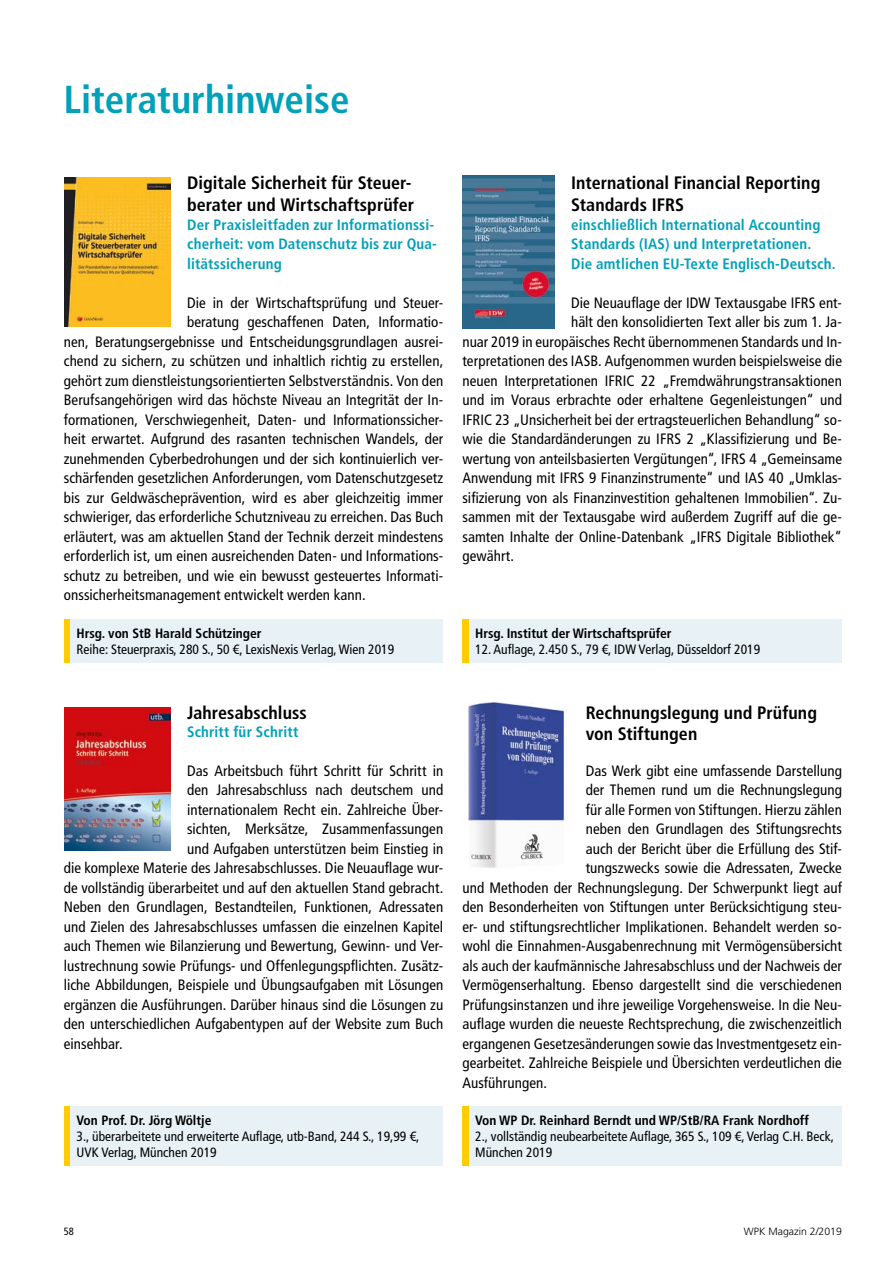
<style>
.page{position:relative;width:893px;height:1263px;background:#fff}
.page>*{position:absolute;margin:0;border:0;box-sizing:border-box;transform-origin:0 0}
.t1{font:700 condensed 39px "Frutiger LT Pro";color:#00a1b9}
.t2{font:700 condensed 18px/21.6px "Frutiger LT Pro";color:#000}
.t3{font:condensed 15px "Frutiger LT Pro";letter-spacing:.005em;color:#000}
.t4{font:700 condensed 15px/19.5px "Frutiger LT Pro";letter-spacing:.01em;color:#00a1b9}
.t5{font:condensed 13.5px/16.2px "Frutiger LT Pro";color:#000}
.t6{font:700 condensed 13.5px "Frutiger LT Pro";color:#000}
.t7{font:300 10.5px "Frutiger";color:#000}
.t8{font:condensed 10.5px "Frutiger LT Pro";color:#000}
</style>
<div class="page">
<img style="left:65px;top:177px;width:105px;height:150px">
<div style="left:64px;top:620px;width:7px;height:43px;background:#fc0"></div>
<div style="left:71px;top:620px;width:372px;height:43px;background:#e7f1f6"></div>
<img style="left:65px;top:707px;width:105px;height:143px">
<img style="left:468px;top:703px;width:98px;height:165px">
<div style="left:64px;top:1106px;width:7px;height:60px;background:#fc0"></div>
<div style="left:71px;top:1106px;width:372px;height:60px;background:#e7f1f6"></div>
<div style="left:462px;top:1106px;width:7px;height:60px;background:#fc0"></div>
<div style="left:469px;top:1106px;width:373px;height:60px;background:#e7f1f6"></div>
<img style="left:462px;top:176px;width:92px;height:152px">
<div style="left:462px;top:620px;width:7px;height:43px;background:#fc0"></div>
<div style="left:469px;top:620px;width:373px;height:43px;background:#e7f1f6"></div>
<h1 class="t1" style="left:64px;top:76px;width:287px">Literaturhinweise</h1>
<p class="t2" style="left:187px;top:172px;width:229px">Digitale Sicherheit für Steuer&shy;berater und Wirtschaftsprüfer</p>
<p class="t4" style="left:187px;top:215px;width:251px">Der Praxisleitfaden zur Informationssi&shy;cherheit: vom Datenschutz bis zur Qua&shy;litätssicherung</p>
<p class="t3" style="left:187px;top:294px;width:258px">Die in der Wirtschaftsprüfung und Steuer-</p>
<p class="t3" style="left:187px;top:313px;width:258px">beratung geschaffenen Daten, Informatio-</p>
<p class="t3" style="left:64px;top:333px;width:381px">nen, Beratungsergebnisse und Entscheidungsgrundlagen ausrei-</p>
<p class="t3" style="left:64px;top:352px;width:381px">chend zu sichern, zu schützen und inhaltlich richtig zu erstellen,</p>
<p class="t3" style="left:64px;top:372px;width:381px">gehört zum dienstleistungsorientierten Selbstverständnis. Von den</p>
<p class="t3" style="left:64px;top:391px;width:381px">Berufsangehörigen wird das höchste Niveau an Integrität der In-</p>
<p class="t3" style="left:64px;top:411px;width:381px">formationen, Verschwiegenheit, Daten- und Informationssicher-</p>
<p class="t3" style="left:64px;top:430px;width:381px">heit erwartet. Aufgrund des rasanten technischen Wandels, der</p>
<p class="t3" style="left:64px;top:450px;width:381px">zunehmenden Cyberbedrohungen und der sich kontinuierlich ver-</p>
<p class="t3" style="left:64px;top:469px;width:381px">schärfenden gesetzlichen Anforderungen, vom Datenschutzgesetz</p>
<p class="t3" style="left:64px;top:489px;width:381px">bis zur Geldwäscheprävention, wird es aber gleichzeitig immer</p>
<p class="t3" style="left:64px;top:508px;width:381px">schwieriger, das erforderliche Schutzniveau zu erreichen. Das Buch</p>
<p class="t3" style="left:64px;top:528px;width:381px">erläutert, was am aktuellen Stand der Technik derzeit mindestens</p>
<p class="t3" style="left:64px;top:547px;width:381px">erforderlich ist, um einen ausreichenden Daten- und Informations-</p>
<p class="t3" style="left:64px;top:567px;width:381px">schutz zu betreiben, und wie ein bewusst gesteuertes Informati-</p>
<p class="t3" style="left:64px;top:586px;width:303px">onssicherheitsmanagement entwickelt werden kann.</p>
<p class="t6" style="left:77px;top:625px;width:187px">Hrsg. von StB Harald Schützinger</p>
<p class="t5" style="left:77px;top:642px;width:319px">Reihe: Steuerpraxis, 280 S., 50 €, LexisNexis Verlag, Wien 2019</p>
<p class="t2" style="left:187px;top:701px;width:121px">Jahresabschluss</p>
<p class="t4" style="left:187px;top:722px;width:113px">Schritt für Schritt</p>
<p class="t3" style="left:187px;top:762px;width:258px">Das Arbeitsbuch führt Schritt für Schritt in</p>
<p class="t3" style="left:187px;top:781px;width:258px">den Jahresabschluss nach deutschem und</p>
<p class="t3" style="left:187px;top:801px;width:258px">internationalem Recht ein. Zahlreiche Über-</p>
<p class="t3" style="left:187px;top:820px;width:258px">sichten, Merksätze, Zusammenfassungen</p>
<p class="t3" style="left:187px;top:840px;width:258px">und Aufgaben unterstützen beim Einstieg in</p>
<p class="t3" style="left:64px;top:859px;width:381px">die komplexe Materie des Jahresabschlusses. Die Neuauflage wur-</p>
<p class="t3" style="left:64px;top:879px;width:381px">de vollständig überarbeitet und auf den aktuellen Stand gebracht.</p>
<p class="t3" style="left:64px;top:898px;width:381px">Neben den Grundlagen, Bestandteilen, Funktionen, Adressaten</p>
<p class="t3" style="left:64px;top:918px;width:381px">und Zielen des Jahresabschlusses umfassen die einzelnen Kapitel</p>
<p class="t3" style="left:64px;top:937px;width:381px">auch Themen wie Bilanzierung und Bewertung, Gewinn- und Ver-</p>
<p class="t3" style="left:64px;top:957px;width:381px">lustrechnung sowie Prüfungs- und Offenlegungspflichten. Zusätz-</p>
<p class="t3" style="left:64px;top:976px;width:381px">liche Abbildungen, Beispiele und Übungsaufgaben mit Lösungen</p>
<p class="t3" style="left:64px;top:996px;width:381px">ergänzen die Ausführungen. Darüber hinaus sind die Lösungen zu</p>
<p class="t3" style="left:64px;top:1015px;width:381px">den unterschiedlichen Aufgabentypen auf der Website zum Buch</p>
<p class="t3" style="left:64px;top:1035px;width:60px">einsehbar.</p>
<p class="t6" style="left:77px;top:1112px;width:136px">Von Prof. Dr. Jörg Wöltje</p>
<p class="t5" style="left:77px;top:1128px;width:344px">3., überarbeitete und erweiterte Auflage, utb-Band, 244 S., 19,99 €,<br>UVK Verlag, München 2019</p>
<p class="t2" style="left:571px;top:172px;width:251px">International Financial Reporting<br>Standards IFRS</p>
<p class="t4" style="left:571px;top:215px;width:266px">einschließlich International Accounting<br>Standards (IAS) und Interpretationen.<br>Die amtlichen EU-Texte Englisch-Deutsch.</p>
<p class="t3" style="left:571px;top:294px;width:272px">Die Neuauflage der IDW Textausgabe IFRS ent-</p>
<p class="t3" style="left:571px;top:313px;width:272px">hält den konsolidierten Text aller bis zum 1. Ja-</p>
<p class="t3" style="left:462px;top:333px;width:381px">nuar 2019 in europäisches Recht übernommenen Standards und In-</p>
<p class="t3" style="left:462px;top:352px;width:381px">terpretationen des IASB. Aufgenommen wurden beispielsweise die</p>
<p class="t3" style="left:462px;top:372px;width:381px">neuen Interpretationen IFRIC 22 „Fremdwährungstransaktionen</p>
<p class="t3" style="left:462px;top:391px;width:381px">und im Voraus erbrachte oder erhaltene Gegenleistungen“ und</p>
<p class="t3" style="left:462px;top:411px;width:381px">IFRIC 23 „Unsicherheit bei der ertragsteuerlichen Behandlung“ so-</p>
<p class="t3" style="left:462px;top:430px;width:381px">wie die Standardänderungen zu IFRS 2 „Klassifizierung und Be-</p>
<p class="t3" style="left:462px;top:450px;width:381px">wertung von anteilsbasierten Vergütungen“, IFRS 4 „Gemeinsame</p>
<p class="t3" style="left:462px;top:469px;width:381px">Anwendung mit IFRS 9 Finanzinstrumente“ und IAS 40 „Umklas-</p>
<p class="t3" style="left:462px;top:489px;width:381px">sifizierung von als Finanzinvestition gehaltenen Immobilien“. Zu-</p>
<p class="t3" style="left:462px;top:508px;width:381px">sammen mit der Textausgabe wird außerdem Zugriff auf die ge-</p>
<p class="t3" style="left:462px;top:528px;width:381px">samten Inhalte der Online-Datenbank „IFRS Digitale Bibliothek“</p>
<p class="t3" style="left:462px;top:547px;width:53px">gewährt.</p>
<p class="t6" style="left:475px;top:625px;width:198px">Hrsg. Institut der Wirtschaftsprüfer</p>
<p class="t5" style="left:475px;top:642px;width:286px">12. Auflage, 2.450 S., 79 €, IDW Verlag, Düsseldorf 2019</p>
<p class="t2" style="left:586px;top:701px;width:233px">Rechnungslegung und Prüfung von Stiftungen</p>
<p class="t3" style="left:586px;top:762px;width:258px">Das Werk gibt eine umfassende Darstellung</p>
<p class="t3" style="left:586px;top:781px;width:258px">der Themen rund um die Rechnungslegung</p>
<p class="t3" style="left:586px;top:801px;width:258px">für alle Formen von Stiftungen. Hierzu zählen</p>
<p class="t3" style="left:586px;top:820px;width:258px">neben den Grundlagen des Stiftungsrechts</p>
<p class="t3" style="left:586px;top:840px;width:258px">auch der Bericht über die Erfüllung des Stif-</p>
<p class="t3" style="left:586px;top:859px;width:258px">tungszwecks sowie die Adressaten, Zwecke</p>
<p class="t3" style="left:462px;top:879px;width:381px">und Methoden der Rechnungslegung. Der Schwerpunkt liegt auf</p>
<p class="t3" style="left:462px;top:898px;width:381px">den Besonderheiten von Stiftungen unter Berücksichtigung steu-</p>
<p class="t3" style="left:462px;top:918px;width:381px">er- und stiftungsrechtlicher Implikationen. Behandelt werden so-</p>
<p class="t3" style="left:462px;top:937px;width:381px">wohl die Einnahmen-Ausgabenrechnung mit Vermögensübersicht</p>
<p class="t3" style="left:462px;top:957px;width:381px">als auch der kaufmännische Jahresabschluss und der Nachweis der</p>
<p class="t3" style="left:462px;top:976px;width:381px">Vermögenserhaltung. Ebenso dargestellt sind die verschiedenen</p>
<p class="t3" style="left:462px;top:996px;width:381px">Prüfungsinstanzen und ihre jeweilige Vorgehensweise. In die Neu-</p>
<p class="t3" style="left:462px;top:1015px;width:381px">auflage wurden die neueste Rechtsprechung, die zwischenzeitlich</p>
<p class="t3" style="left:462px;top:1035px;width:381px">ergangenen Gesetzesänderungen sowie das Investmentgesetz ein-</p>
<p class="t3" style="left:462px;top:1054px;width:381px">gearbeitet. Zahlreiche Beispiele und Übersichten verdeutlichen die</p>
<p class="t3" style="left:462px;top:1074px;width:86px">Ausführungen.</p>
<p class="t6" style="left:475px;top:1112px;width:335px">Von WP Dr. Reinhard Berndt und WP/StB/RA Frank Nordhoff</p>
<p class="t5" style="left:475px;top:1128px;width:360px">2., vollständig neubearbeitete Auflage, 365 S., 109 €, Verlag C.H. Beck,<br>München 2019</p>
<p class="t8" style="left:64px;top:1225px;width:12px">58</p>
<p class="t7" style="left:744px;top:1225px;width:100px">WPK Magazin 2/2019</p>
</div>
